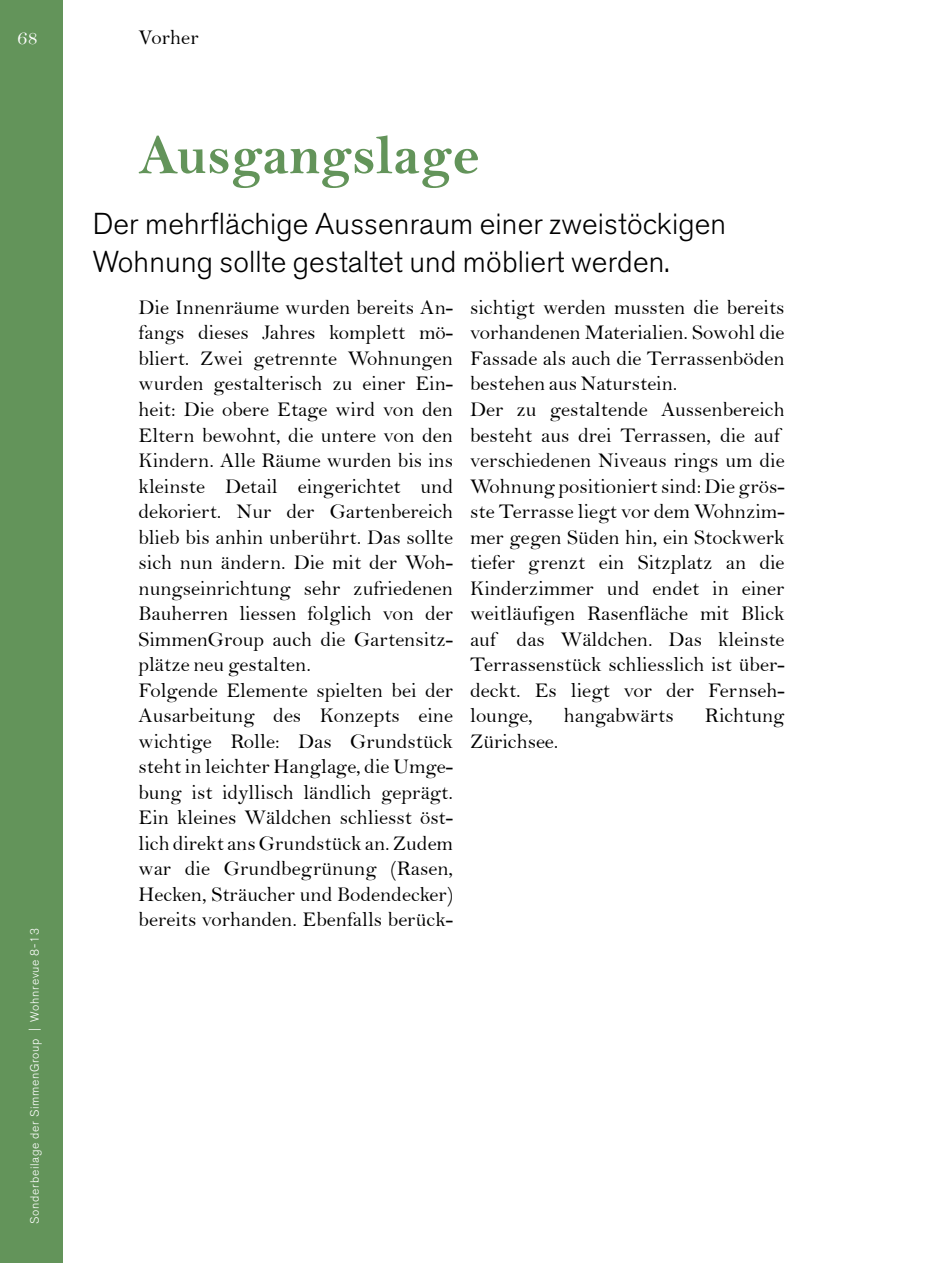
<style>
.page{position:relative;width:936px;height:1263px;background:#fff}
.page>*{position:absolute;margin:0;border:0;box-sizing:border-box;transform-origin:0 0}
.t1{font:56.55px "Bell MT Bold";color:#63945a}
.t2{font:300 30px/37.5px "Akzidenz Grotesk BE";letter-spacing:.005em;color:#000}
.t3{font:21px/25.5px "Bell";color:#000}
.t4{font:21px "Bell";color:#fff}
.t5{font:300 12px "Akzidenz Grotesk BE";letter-spacing:.06em;color:#fff}
</style>
<div class="page">
<div style="left:0;top:0;width:62px;height:1263px;background:#63945a"></div>
<p class="t4" style="left:17px;top:25px;width:23px">68</p>
<p class="t5" style="left:28px;top:1224px;width:297px;rotate:-90deg">Sonderbeilage der SimmenGroup | Wohnrevue 8-13</p>
<p class="t3" style="left:138px;top:24px;width:62px">Vorher</p>
<h1 class="t1" style="left:138px;top:121px;width:342px">Ausgangslage</h1>
<h2 class="t2" style="left:93px;top:206px;width:635px">Der mehrflächige Aussenraum einer zweistöckigen<br>Wohnung sollte gestaltet und möbliert werden.</h2>
<p class="t3" style="left:470px;top:294px;width:316px">sichtigt werden mussten die bereits vorhandenen Materialien. Sowohl die Fassade als auch die Terrassenböden bestehen aus Naturstein.<br>Der zu gestaltende Aussenbereich besteht aus drei Terrassen, die auf verschiedenen Niveaus rings um die Wohnung positioniert sind: Die grös&shy;ste Terrasse liegt vor dem Wohnzim&shy;mer gegen Süden hin, ein Stockwerk tiefer grenzt ein Sitzplatz an die Kinderzimmer und endet in einer weitläufigen Rasenfläche mit Blick auf das Wäldchen. Das kleinste Terrassenstück schliesslich ist über&shy;deckt. Es liegt vor der Fernseh&shy;lounge,</p>
<p class="t3" style="left:138px;top:294px;width:316px">Die Innenräume wurden bereits An&shy;fangs dieses Jahres komplett mö&shy;bliert. Zwei getrennte Wohnungen wurden gestalterisch zu einer Ein&shy;heit: Die obere Etage wird von den Eltern bewohnt, die untere von den Kindern. Alle Räume wurden bis ins kleinste Detail eingerichtet und dekoriert. Nur der Gartenbereich blieb bis anhin unberührt. Das sollte sich nun ändern. Die mit der Woh&shy;nungseinrichtung sehr zufriedenen Bauherren liessen folglich von der SimmenGroup auch die Gartensitz&shy;plätze neu gestalten.<br>Folgende Elemente spielten bei der Ausarbeitung des Konzepts eine wichtige Rolle: Das Grundstück steht in leichter Hanglage, die Umge&shy;bung ist idyllisch ländlich geprägt.<br>Ein kleines Wäldchen schliesst öst&shy;lich direkt ans Grundstück an. Zudem war die Grundbegrünung (Rasen, Hecken, Sträucher und Bodendecker) bereits vorhanden. Ebenfalls berück-</p>
<p class="t3" style="left:564px;top:703px;width:111px">hangabwärts</p>
<p class="t3" style="left:704px;top:703px;width:81px">Richtung</p>
<p class="t3" style="left:470px;top:728px;width:90px">Zürichsee.</p>
</div>
